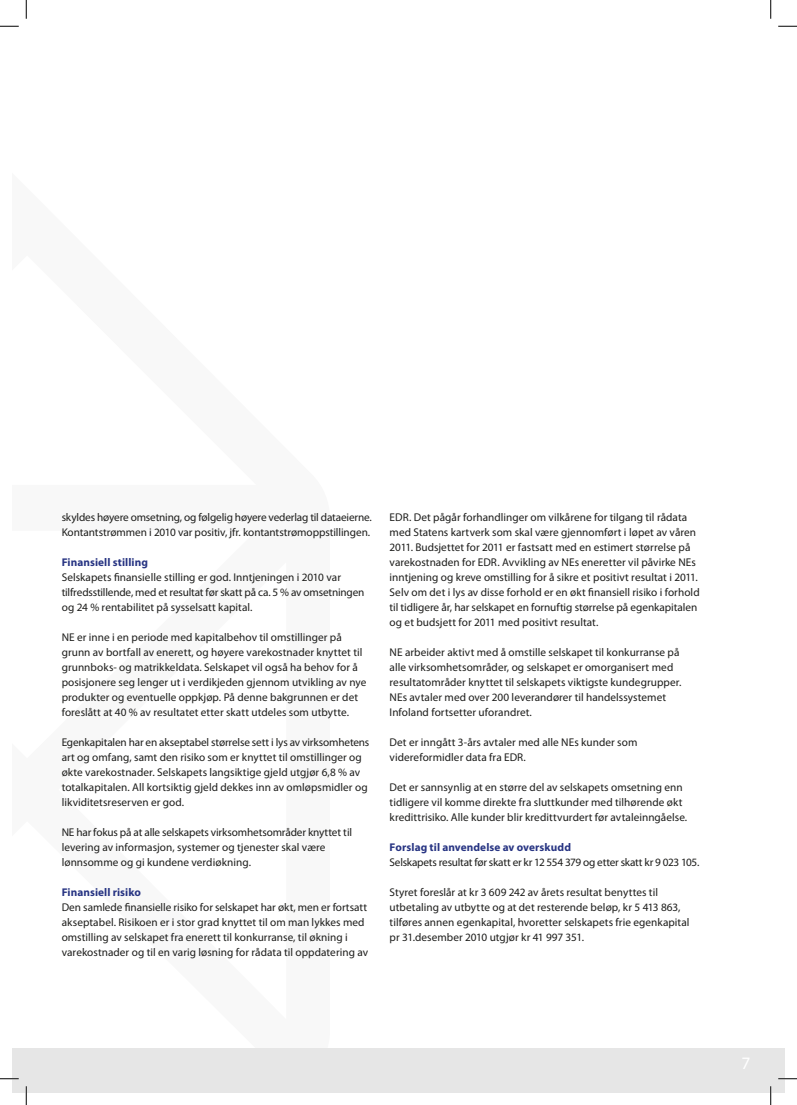
<style>
.page{position:relative;width:797px;height:1105px;background:#fff}
.page>*{position:absolute;margin:0;border:0;box-sizing:border-box;transform-origin:0 0}
.t1{font:17.5px "Myriad Pro";color:#fff}
.t2{font:16.25px "Myriad Pro";color:#fff}
.t3{font:11.25px/15px "Myriad Pro";color:#1d1d1b}
.t4{font:700 11.25px "Myriad Pro";letter-spacing:.005em;color:#283583}
.t5{font:11.25px "Myriad Pro";letter-spacing:-.02em;color:#1d1d1b}
</style>
<div class="page">
<div style="left:12px;top:1049px;width:773px;height:44px;background:#e6e6e6"></div>
<svg style="left:0;top:25px;width:19px;height:2px"></svg>
<svg style="left:0;top:1078px;width:19px;height:1px"></svg>
<svg style="left:778px;top:1078px;width:19px;height:1px"></svg>
<svg style="left:25px;top:0;width:2px;height:19px"></svg>
<svg style="left:25px;top:1086px;width:2px;height:19px"></svg>
<svg style="left:770px;top:1086px;width:1px;height:19px"></svg>
<p class="t3" style="left:62px;top:509px;width:312px">skyldes høyere omsetning, og følgelig høyere vederlag til dataeierne.<br>Kontantstrømmen i 2010 var positiv, jfr. kontantstrømoppstillingen.</p>
<p class="t4" style="left:62px;top:555px;width:88px">Finansiell stilling</p>
<p class="t3" style="left:62px;top:569px;width:304px">Selskapets finansielle stilling er god. Inntjeningen i 2010 var tilfredsstillende, med et resultat før skatt på ca. 5 % av omsetningen og 24 % rentabilitet på sysselsatt kapital.</p>
<p class="t3" style="left:62px;top:629px;width:306px">NE er inne i en periode med kapitalbehov til omstillinger på grunn av bortfall av enerett, og høyere varekostnader knyttet til grunnboks- og matrikkeldata. Selskapet vil også ha behov for å posisjonere seg lenger ut i verdikjeden gjennom utvikling av nye produkter og eventuelle oppkjøp. På denne bakgrunnen er det foreslått at 40 % av resultatet etter skatt utdeles som utbytte.</p>
<p class="t3" style="left:62px;top:734px;width:309px">Egenkapitalen har en akseptabel størrelse sett i lys av virksomhetens art og omfang, samt den risiko som er knyttet til omstillinger og økte varekostnader. Selskapets langsiktige gjeld utgjør 6,8 % av totalkapitalen. All kortsiktig gjeld dekkes inn av omløpsmidler og likviditetsreserven er god.</p>
<p class="t3" style="left:62px;top:824px;width:292px">NE har fokus på at alle selskapets virksomhetsområder knyttet til levering av informasjon, systemer og tjenester skal være lønnsomme og gi kundene verdiøkning.</p>
<p class="t4" style="left:62px;top:885px;width:81px">Finansiell risiko</p>
<p class="t3" style="left:62px;top:899px;width:308px">Den samlede finansielle risiko for selskapet har økt, men er fortsatt akseptabel. Risikoen er i stor grad knyttet til om man lykkes med omstilling av selskapet fra enerett til konkurranse, til økning i varekostnader og til en varig løsning for rådata til oppdatering av</p>
<p class="t3" style="left:389px;top:509px;width:311px">EDR. Det pågår forhandlinger om vilkårene for tilgang til rådata med Statens kartverk som skal være gjennomført i løpet av våren 2011. Budsjettet for 2011 er fastsatt med en estimert størrelse på varekostnaden for EDR. Avvikling av NEs eneretter vil påvirke NEs inntjening og kreve omstilling for å sikre et positivt resultat i 2011.<br>Selv om det i lys av disse forhold er en økt finansiell risiko i forhold til tidligere år, har selskapet en fornuftig størrelse på egenkapitalen og et budsjett for 2011 med positivt resultat.</p>
<p class="t3" style="left:389px;top:644px;width:293px">NE arbeider aktivt med å omstille selskapet til konkurranse på alle virksomhetsområder, og selskapet er omorganisert med resultatområder knyttet til selskapets viktigste kundegrupper.<br>NEs avtaler med over 200 leverandører til handelssystemet Infoland fortsetter uforandret.</p>
<p class="t3" style="left:389px;top:734px;width:249px">Det er inngått 3-års avtaler med alle NEs kunder som videreformidler data fra EDR.</p>
<p class="t3" style="left:389px;top:779px;width:299px">Det er sannsynlig at en større del av selskapets omsetning enn tidligere vil komme direkte fra sluttkunder med tilhørende økt kredittrisiko. Alle kunder blir kredittvurdert før avtaleinngåelse.</p>
<p class="t4" style="left:389px;top:840px;width:183px">Forslag til anvendelse av overskudd</p>
<p class="t5" style="left:389px;top:855px;width:311px">Selskapets resultat før skatt er kr 12 554 379 og etter skatt kr 9 023 105.</p>
<p class="t3" style="left:389px;top:884px;width:301px">Styret foreslår at kr 3 609 242 av årets resultat benyttes til utbetaling av utbytte og at det resterende beløp, kr 5 413 863, tilføres annen egenkapital, hvoretter selskapets frie egenkapital pr 31.desember 2010 utgjør kr 41 997 351.</p>
<h1 class="t1" style="left:741px;top:1053px;width:10px">7</h1>
<h2 class="t2" style="left:744px;top:1054px;width:10px">7</h2>
</div>
